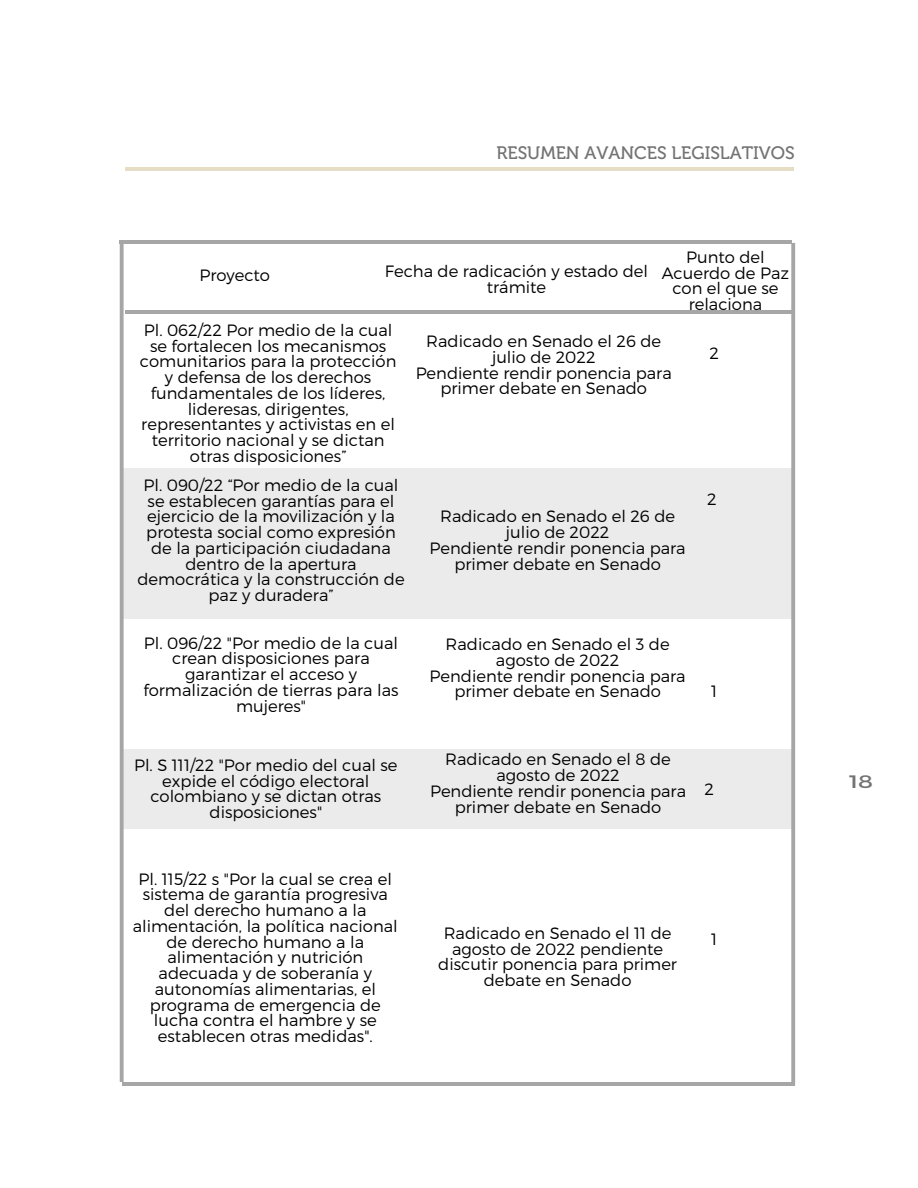
<style>
.page{position:relative;width:918px;height:1188px;background:#fff}
.page>*{position:absolute;margin:0;border:0;box-sizing:border-box;transform-origin:0 0}
.t1{font:18px "Museo 500";color:#737373}
.t2{font:18px "Montserrat";color:#737373;scale:1.32 1}
.t3{font:300 16.35px/15.8px "Montserrat";color:#000;text-align:center}
</style>
<div class="page">
<div style="left:123px;top:468px;width:670px;height:151px;background:#ebebeb"></div>
<div style="left:124px;top:749px;width:669px;height:80px;background:#ebebeb"></div>
<svg style="left:120px;top:243px;width:4px;height:839px;background:#aeaeae"></svg>
<svg style="left:791px;top:243px;width:4px;height:839px;background:#acacac"></svg>
<hr style="left:120px;top:240px;width:672px;height:3px;background:#a6a6a6">
<hr style="left:125px;top:310px;width:668px;height:4px;background:#a6a6a6">
<hr style="left:125px;top:167px;width:668px;height:4px;background:#e5dec5">
<hr style="left:122px;top:1082px;width:673px;height:4px;background:#a6a6a6">
<p class="t1" style="left:496px;top:143px;width:300px">RESUMEN AVANCES LEGISLATIVOS</p>
<p class="t3" style="left:662px;top:248px;width:129px">Punto del<br>Acuerdo de Paz con el que se relaciona</p>
<p class="t3" style="left:199px;top:266px;width:72px">Proyecto</p>
<p class="t3" style="left:385px;top:263px;width:265px">Fecha de radicación y estado del trámite</p>
<p class="t3" style="left:140px;top:321px;width:258px">Pl. 062/22 Por medio de la cual se fortalecen los mecanismos comunitarios para la protección y defensa de los derechos fundamentales de los líderes, lideresas, dirigentes, representantes y activistas en el territorio nacional y se dictan otras disposiciones”</p>
<p class="t3" style="left:416px;top:333px;width:258px">Radicado en Senado el 26 de julio de 2022<br>Pendiente rendir ponencia para primer debate en Senado</p>
<p class="t3" style="left:709px;top:345px;width:11px">2</p>
<p class="t3" style="left:137px;top:476px;width:269px">Pl. 090/22 “Por medio de la cual se establecen garantías para el ejercicio de la movilización y la protesta social como expresión de la participación ciudadana dentro de la apertura democrática y la construcción de paz y duradera”</p>
<p class="t3" style="left:430px;top:508px;width:258px">Radicado en Senado el 26 de julio de 2022<br>Pendiente rendir ponencia para primer debate en Senado</p>
<p class="t3" style="left:143px;top:634px;width:257px">Pl. 096/22 "Por medio de la cual crean disposiciones para garantizar el acceso y formalización de tierras para las mujeres"</p>
<p class="t3" style="left:430px;top:636px;width:258px">Radicado en Senado el 3 de agosto de 2022<br>Pendiente rendir ponencia para primer debate en Senado</p>
<p class="t3" style="left:134px;top:756px;width:265px">Pl. S 111/22 "Por medio del cual se expide el código electoral colombiano y se dictan otras disposiciones"</p>
<p class="t3" style="left:430px;top:751px;width:258px">Radicado en Senado el 8 de agosto de 2022<br>Pendiente rendir ponencia para primer debate en Senado</p>
<p class="t3" style="left:133px;top:870px;width:267px">Pl. 115/22 s "Por la cual se crea el sistema de garantía progresiva del derecho humano a la alimentación, la política nacional de derecho humano a la alimentación y nutrición adecuada y de soberanía y autonomías alimentarias, el programa de emergencia de lucha contra el hambre y se establecen otras medidas".</p>
<p class="t3" style="left:438px;top:924px;width:240px">Radicado en Senado el 11 de agosto de 2022 pendiente discutir ponencia para primer debate en Senado</p>
<p class="t3" style="left:707px;top:491px;width:11px">2</p>
<p class="t3" style="left:711px;top:683px;width:8px">1</p>
<p class="t3" style="left:704px;top:780px;width:11px">2</p>
<p class="t3" style="left:711px;top:931px;width:8px">1</p>
<p class="t2" style="left:849px;top:770px;width:20px">18</p>
</div>
